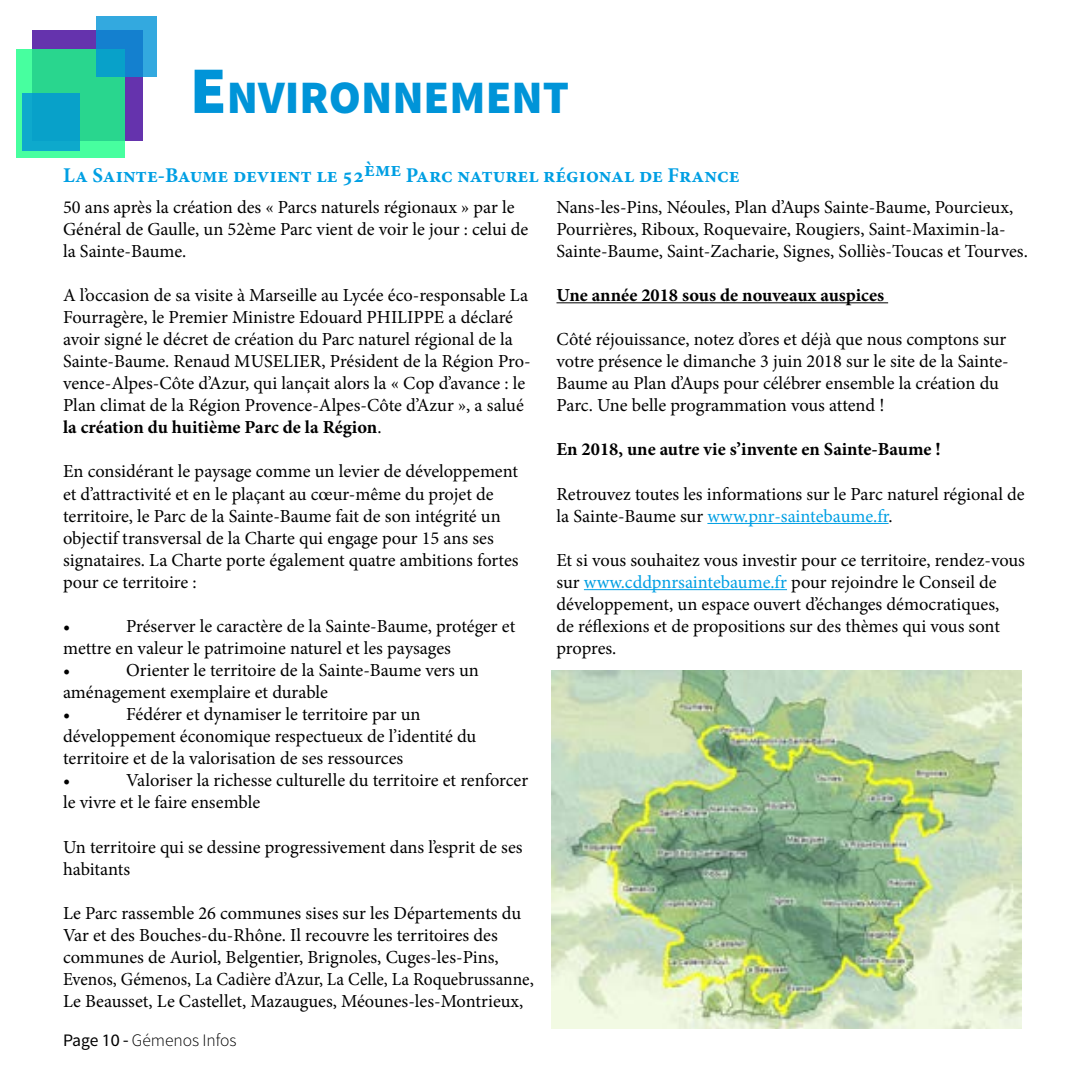
<style>
.page{position:relative;width:1092px;height:1092px;background:#fff}
.page>*{position:absolute;margin:0;border:0;box-sizing:border-box;transform-origin:0 0}
.t1{font:900 46.55px "Source Sans Pro";color:#0094d8}
.t2{font:700 21px "Minion Pro";color:#009fe3}
.t3{font:18.38px/22.1px "Minion Pro";color:#000}
.t4{font:700 18.38px "Minion Pro";color:#000}
.t5{font:300 17.5px "Source Sans Pro";color:#000}
.s1{font-size:66.5px}
.s2{font-weight:700}
.s3{font-weight:400}
.s4{font-family:"Myriad Pro";font-weight:400}
.s5{color:#009fe3}
</style>
<div class="page">
<div style="left:32px;top:30px;width:111px;height:111px;background:#6533ad"></div>
<svg style="left:16px;top:49px;width:109px;height:109px;background:#31e193"></svg>
<div style="left:22px;top:93px;width:58px;height:57px;background:#08a1c9"></div>
<svg style="left:97px;top:16px;width:60px;height:60px;background:#1e97d4"></svg>
<hr style="left:556px;top:302px;width:332px;height:1px;background:#000">
<hr style="left:707px;top:523px;width:181px;height:1px;background:#009fe3">
<hr style="left:584px;top:589px;width:203px;height:1px;background:#009fe3">
<img style="left:551px;top:671px;width:470px;height:357px">
<h1 class="t1" style="left:190px;top:67px;width:381px"><span class="s1">E</span>NVIRONNEMENT</h1>
<p class="t2" style="left:63px;top:160px;width:678px">La Sainte-Baume devient le 52ème Parc naturel régional de France</p>
<p class="t3" style="left:63px;top:196px;width:467px">50 ans après la création des « Parcs naturels régionaux » par le<br>Général de Gaulle, un 52ème Parc vient de voir le jour : celui de la Sainte-Baume.</p>
<p class="t3" style="left:63px;top:284px;width:469px">A l’occasion de sa visite à Marseille au Lycée éco-responsable La Fourragère, le Premier Ministre Edouard PHILIPPE a déclaré avoir signé le décret de création du Parc naturel régional de la Sainte-Baume. Renaud MUSELIER, Président de la Région Pro&shy;vence-Alpes-Côte d’Azur, qui lançait alors la « Cop d’avance : le Plan climat de la Région Provence-Alpes-Côte d’Azur », a salué <span class="s2">la création du huitième Parc de la Région</span>.</p>
<p class="t3" style="left:63px;top:460px;width:457px">En considérant le paysage comme un levier de développement et d’attractivité et en le plaçant au cœur-même du projet de territoire, le Parc de la Sainte-Baume fait de son intégrité un objectif transversal de la Charte qui engage pour 15 ans ses signataires. La Charte porte également quatre ambitions fortes pour ce territoire :</p>
<p class="t3" style="left:63px;top:615px;width:9px">•</p>
<p class="t3" style="left:63px;top:615px;width:454px;text-indent:63px">Préserver le caractère de la Sainte-Baume, protéger et mettre en valeur le patrimoine naturel et les paysages<br>•</p>
<p class="t3" style="left:63px;top:659px;width:417px;text-indent:63px">Orienter le territoire de la Sainte-Baume vers un aménagement exemplaire et durable<br>•</p>
<p class="t3" style="left:63px;top:703px;width:415px;text-indent:63px">Fédérer et dynamiser le territoire par un développement économique respectueux de l’identité du territoire et de la valorisation de ses ressources<br>•</p>
<p class="t3" style="left:63px;top:769px;width:466px;text-indent:63px">Valoriser la richesse culturelle du territoire et renforcer le vivre et le faire ensemble</p>
<p class="t3" style="left:63px;top:835px;width:461px">Un territoire qui se dessine progressivement dans l’esprit de ses habitants</p>
<p class="t3" style="left:63px;top:901px;width:472px">Le Parc rassemble 26 communes sises sur les Départements du Var et des Bouches-du-Rhône. Il recouvre les territoires des communes de Auriol, Belgentier, Brignoles, Cuges-les-Pins, Evenos, Gémenos, La Cadière d’Azur, La Celle, La Roquebrussanne, Le Beausset, Le Castellet, Mazaugues, Méounes-les-Montrieux,</p>
<p class="t5" style="left:63px;top:1029px;width:175px"><span class="s3">Page</span> <span class="s4">10 -</span> Gémenos Infos</p>
<p class="t3" style="left:556px;top:196px;width:473px">Nans-les-Pins, Néoules, Plan d’Aups Sainte-Baume, Pourcieux,<br>Pourrières, Riboux, Roquevaire, Rougiers, Saint-Maximin-la-<br>Sainte-Baume, Saint-Zacharie, Signes, Solliès-Toucas et Tourves.</p>
<p class="t4" style="left:556px;top:282px;width:329px">Une année 2018 sous de nouveaux auspices</p>
<p class="t3" style="left:556px;top:328px;width:454px">Côté réjouissance, notez d’ores et déjà que nous comptons sur votre présence le dimanche 3 juin 2018 sur le site de la Sainte-Baume au Plan d’Aups pour célébrer ensemble la création du Parc. Une belle programmation vous attend !</p>
<p class="t4" style="left:556px;top:436px;width:386px">En 2018, une autre vie s’invente en Sainte-Baume !</p>
<p class="t3" style="left:556px;top:482px;width:469px">Retrouvez toutes les informations sur le Parc naturel régional de la Sainte-Baume sur <span class="s5">www.pnr-saintebaume.fr</span>.</p>
<p class="t3" style="left:556px;top:549px;width:470px">Et si vous souhaitez vous investir pour ce territoire, rendez-vous sur <span class="s5">www.cddpnrsaintebaume.fr</span> pour rejoindre le Conseil de développement, un espace ouvert d’échanges démocratiques,<br>de réflexions et de propositions sur des thèmes qui vous sont propres.</p>
</div>
